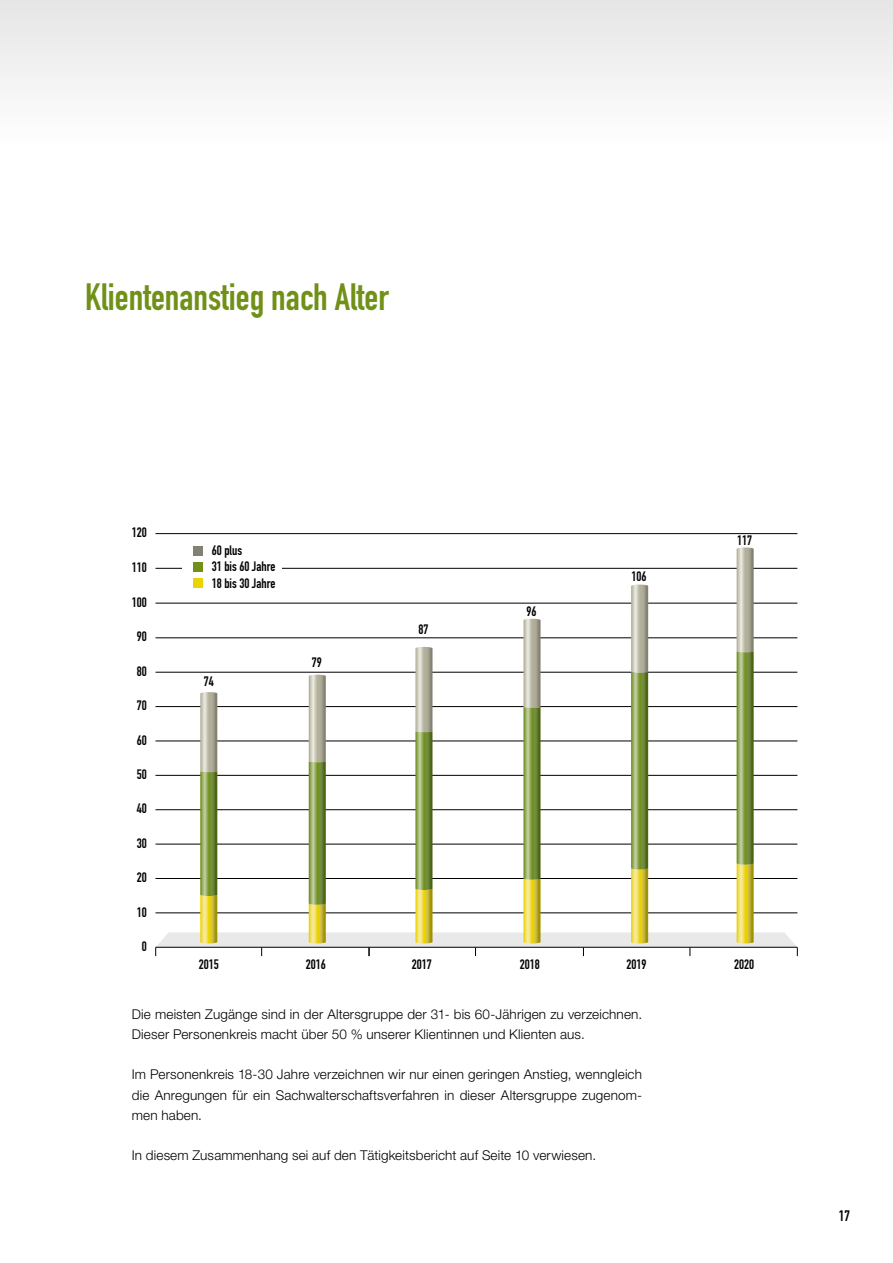
<style>
.page{position:relative;width:893px;height:1263px;background:#fff}
.page>*{position:absolute;margin:0;border:0;box-sizing:border-box;transform-origin:0 0}
.t1{font:37.5px "DIN Engschrift";color:#709017}
.t2{font:15px "DIN Engschrift";color:#000}
.t3{font:300 13.5px/20.2px "Helvetica Neue";letter-spacing:.01em;color:#000}
.t4{font:700 13.5px/16.2px "DIN Condensed";color:#000}
</style>
<div class="page">
<div style="left:0;top:0;width:893px;height:149px;background:#f2f2f2"></div>
<hr style="left:155px;top:533px;width:642px;height:1px;background:#000">
<div style="left:193px;top:546px;width:10px;height:9px;background:#838174"></div>
<svg style="left:155px;top:547px;width:643px;height:409px"></svg>
<h1 class="t1" style="left:85px;top:275px;width:305px">Klientenanstieg nach Alter</h1>
<p class="t4" style="left:132px;top:524px;width:17px">120</p>
<p class="t4" style="left:132px;top:559px;width:17px">110</p>
<p class="t4" style="left:132px;top:594px;width:17px">100</p>
<p class="t4" style="left:137px;top:629px;width:12px">90</p>
<p class="t4" style="left:137px;top:663px;width:12px">80</p>
<p class="t4" style="left:137px;top:697px;width:12px">70</p>
<p class="t4" style="left:137px;top:732px;width:12px">60</p>
<p class="t4" style="left:137px;top:766px;width:12px">50</p>
<p class="t4" style="left:137px;top:800px;width:12px">40</p>
<p class="t4" style="left:137px;top:835px;width:12px">30</p>
<p class="t4" style="left:137px;top:869px;width:12px">20</p>
<p class="t4" style="left:137px;top:904px;width:12px">10</p>
<p class="t4" style="left:142px;top:938px;width:7px">0</p>
<p class="t4" style="left:212px;top:542px;width:65px">60 plus<br>31 bis 60 Jahre<br>18 bis 30 Jahre</p>
<p class="t4" style="left:204px;top:673px;width:12px">74</p>
<p class="t4" style="left:312px;top:655px;width:12px">79</p>
<p class="t4" style="left:418px;top:621px;width:12px">87</p>
<p class="t4" style="left:526px;top:603px;width:12px">96</p>
<p class="t4" style="left:631px;top:568px;width:17px">106</p>
<p class="t4" style="left:737px;top:532px;width:17px">117</p>
<p class="t4" style="left:199px;top:956px;width:22px">2015</p>
<p class="t4" style="left:306px;top:956px;width:22px">2016</p>
<p class="t4" style="left:412px;top:956px;width:22px">2017</p>
<p class="t4" style="left:520px;top:956px;width:22px">2018</p>
<p class="t4" style="left:626px;top:956px;width:22px">2019</p>
<p class="t4" style="left:734px;top:956px;width:22px">2020</p>
<p class="t3" style="left:132px;top:1003px;width:512px">Die meisten Zugänge sind in der Altersgruppe der 31- bis 60-Jährigen zu verzeichnen.<br>Dieser Personenkreis macht über 50 % unserer Klientinnen und Klienten aus.</p>
<p class="t3" style="left:132px;top:1064px;width:512px;text-align:justify">Im Personenkreis 18-30 Jahre verzeichnen wir nur einen geringen Anstieg, wenngleich die Anregungen für ein Sachwalterschaftsverfahren in dieser Altersgruppe zugenom&shy;men haben.</p>
<p class="t3" style="left:132px;top:1145px;width:466px">In diesem Zusammenhang sei auf den Tätigkeitsbericht auf Seite 10 verwiesen.</p>
<p class="t2" style="left:839px;top:1207px;width:13px">17</p>
</div>
